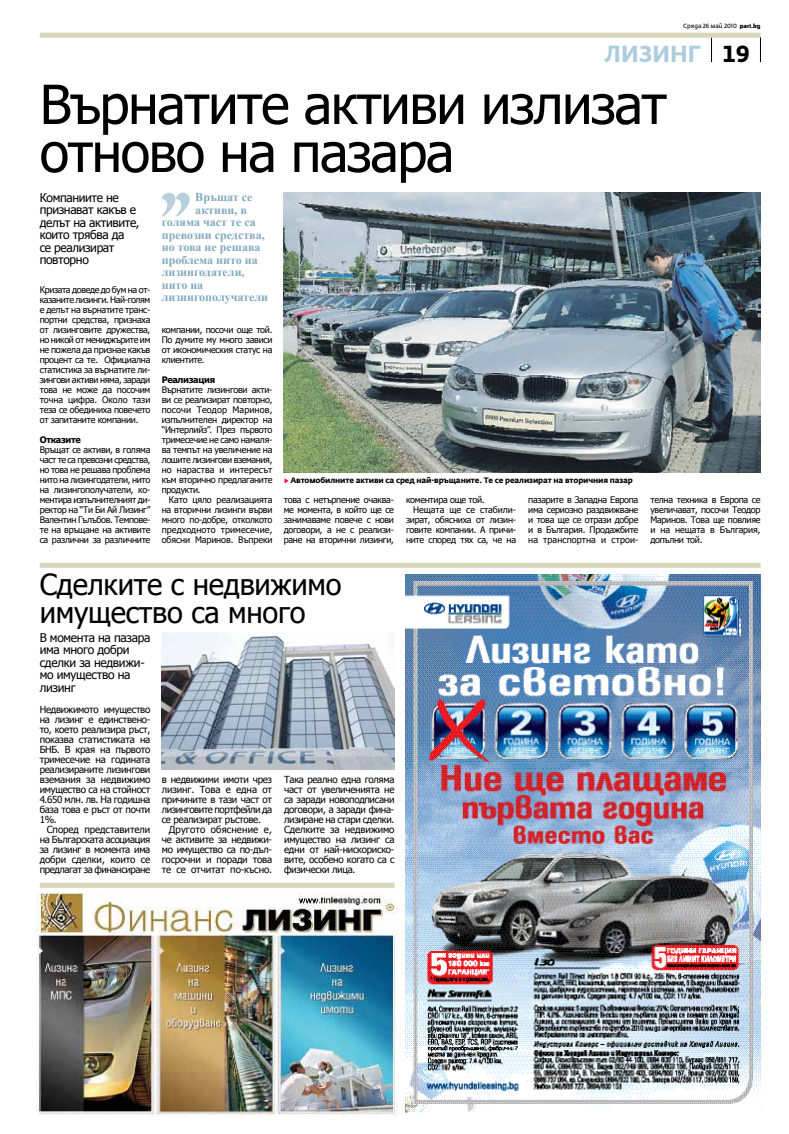
<style>
.page{position:relative;width:789px;height:1134px;background:#fff}
.page>*{position:absolute;margin:0;border:0;box-sizing:border-box;transform-origin:0 0}
.t1{font:54px/48px "Tahoma";letter-spacing:-.025em;color:#000}
.t2{font:29px/28px "Tahoma";letter-spacing:-.01em;color:#000}
.t3{font:700 23px "Fedra Sans Alt Pro";letter-spacing:.01em;color:#adccdc;scale:.96 1}
.t4{font:12px/12.5px "Tahoma";letter-spacing:-.03em;color:#000}
.t5{font:700 12px "Times New Roman";color:#80a9bd}
.t6{font:9.7px/10px "Tahoma";letter-spacing:-.03em;color:#000;text-align:justify}
.t7{font:9.7px "Tahoma";letter-spacing:-.005em;color:#000}
.t8{font:9.7px "Tahoma";letter-spacing:-.01em;color:#000}
.t9{font:9.7px "Tahoma";letter-spacing:.01em;color:#000}
.t10{font:9px/10px "Tahoma";letter-spacing:-.03em;color:#000;text-align:justify}
.t11{font:9px "Tahoma";letter-spacing:.005em;color:#000}
.t12{font:9px "Tahoma";letter-spacing:-.01em;color:#000}
.t13{font:9px "Tahoma";letter-spacing:.015em;color:#000}
.t14{font:9px "Tahoma";letter-spacing:-.005em;color:#000}
.t15{font:700 9px "Tahoma";letter-spacing:-.03em;color:#000}
.t16{font:700 7.8px "Fedra Sans Alt Pro";letter-spacing:-.02em;color:#000}
.t17{font:6px "Fedra Sans Alt Pro";color:#000}
.s1{font-family:"District";font-weight:500}
.s2{color:#000}
.s3{font-weight:700}
.s4{color:#ed1941}
</style>
<div class="page">
<img style="left:36px;top:892px;width:361px;height:225px">
<div style="left:40px;top:563px;width:720px;height:5px;background:#d8d5b9"></div>
<svg style="left:162px;top:193px;width:27px;height:24px"></svg>
<div style="left:40px;top:33px;width:720px;height:5px;background:#d8d5b9"></div>
<div style="left:40px;top:883px;width:354px;height:5px;background:#d8d5b9"></div>
<img style="left:405px;top:574px;width:355px;height:539px">
<img style="left:283px;top:193px;width:477px;height:280px">
<img style="left:162px;top:633px;width:232px;height:136px">
<p class="t17" style="left:682px;top:22px;width:79px">Сряда 26 май 2010 <span class="s1">pari.bg</span></p>
<p class="t3" style="left:604px;top:40px;width:152px">лизинг <span class="s2">19</span></p>
<p class="t1" style="left:40px;top:78px;width:628px">Върнатите активи излизат отново на пазара</p>
<p class="t4" style="left:40px;top:191px;width:101px">Компаниите не признават какъв е делът на активите, които трябва да<br>се реализират повторно</p>
<p class="t10" style="left:40px;top:284px;width:112px">Кризата доведе дo бум на от&shy;казаните лизинги. Най-голям е делът на върнатите транс&shy;портни средства, признаха от лизинговите дружества, но никой от мениджърите им не пожела да признае какъв процент са те. Официална статистика за върнатите ли&shy;зингови активи няма, заради това не може да посочим точна цифра. Около тази теза се обединиха повечето от запитаните компании.</p>
<p class="t10" style="left:40px;top:434px;width:112px;text-align:left"><span class="s3">Отказите<br></span>Връщат се активи, в голяма част те са превозни средства, но това не решава проблема нито на лизингодатели, нито на лизингополучатели, ко&shy;ментира изпълнителният ди&shy;ректор на “Ти Би Ай Лизинг”<br>Валентин Гълъбов. Темпове&shy;те на връщане на активите са различни за различните</p>
<p class="t5" style="left:195px;top:189px;width:59px">Връщат се</p>
<p class="t5" style="left:195px;top:202px;width:53px">активи, в</p>
<p class="t5" style="left:162px;top:214px;width:95px">голяма част те са</p>
<p class="t5" style="left:162px;top:227px;width:104px">превозни средства,</p>
<p class="t5" style="left:162px;top:239px;width:100px">но това не решава</p>
<p class="t5" style="left:162px;top:252px;width:97px">проблема нито на</p>
<p class="t5" style="left:162px;top:264px;width:84px">лизингодатели,</p>
<p class="t5" style="left:162px;top:277px;width:43px">нито на</p>
<p class="t5" style="left:162px;top:289px;width:108px">лизингополучатели</p>
<p class="t10" style="left:162px;top:324px;width:112px">компании, посочи още той.<br>По думите му много зависи от икономическия статус на клиентите.</p>
<p class="t15" style="left:162px;top:373px;width:55px">Реализация</p>
<p class="t10" style="left:162px;top:384px;width:112px">Върнатите лизингови акти-</p>
<p class="t10" style="left:162px;top:394px;width:112px">ви се реализират повторно,</p>
<p class="t13" style="left:162px;top:403px;width:112px">посочи Теодор Маринов,</p>
<p class="t10" style="left:162px;top:414px;width:112px">изпълнителен директор на</p>
<p class="t10" style="left:162px;top:424px;width:112px">“Интерлийз”. През първото</p>
<p class="t10" style="left:162px;top:434px;width:112px">тримесечие не само намаля-</p>
<p class="t10" style="left:162px;top:444px;width:112px">ва темпът на увеличение на</p>
<p class="t10" style="left:162px;top:454px;width:112px">лошите лизингови вземания,</p>
<p class="t11" style="left:162px;top:463px;width:112px">но нараства и интересът</p>
<p class="t10" style="left:162px;top:474px;width:112px">към вторично предлаганите</p>
<p class="t10" style="left:162px;top:484px;width:40px">продукти.</p>
<p class="t10" style="left:169px;top:494px;width:105px">Като цяло реализацията</p>
<p class="t10" style="left:162px;top:504px;width:112px">на вторични лизинги върви</p>
<p class="t10" style="left:162px;top:514px;width:112px">много по-добре, отколкото</p>
<p class="t11" style="left:162px;top:523px;width:112px">предходното тримесечие,</p>
<p class="t12" style="left:162px;top:533px;width:112px">обясни Маринов. Въпреки</p>
<p class="t16" style="left:283px;top:475px;width:350px"><span class="s4">▶</span> Автомобилните активи са сред най-връщаните. Те се реализират на вторичния пазар</p>
<p class="t10" style="left:283px;top:494px;width:112px">това с нетърпение очаква&shy;ме момента, в който ще се занимаваме повече с нови договори, а не с реализи&shy;ране на вторични лизинги,</p>
<p class="t10" style="left:406px;top:494px;width:80px">коментира още той.</p>
<p class="t14" style="left:413px;top:503px;width:104px">Нещата ще се стабили-</p>
<p class="t10" style="left:406px;top:514px;width:112px">зират, обясниха от лизин-</p>
<p class="t10" style="left:406px;top:524px;width:112px">говите компании. А причи-</p>
<p class="t10" style="left:406px;top:534px;width:112px">ните според тях са, че на</p>
<p class="t10" style="left:528px;top:494px;width:112px">пазарите в Западна Европа има сериозно раздвижване и това ще се отрази добре и в България. Продажбите на транспортна и строи-</p>
<p class="t10" style="left:650px;top:494px;width:112px">телна техника в Европа се увеличават, посочи Теодор Маринов. Това ще повлияе и на нещата в България, допълни той.</p>
<p class="t2" style="left:40px;top:569px;width:303px">Сделките с недвижимо имущество са много</p>
<p class="t4" style="left:40px;top:631px;width:112px">В момента на пазара има много добри сделки за недвижи&shy;мо имущество на лизинг</p>
<p class="t6" style="left:40px;top:704px;width:112px">Недвижимото имущество</p>
<p class="t6" style="left:40px;top:714px;width:112px">на лизинг е единствено-</p>
<p class="t6" style="left:40px;top:724px;width:112px">то, което реализира ръст,</p>
<p class="t6" style="left:40px;top:734px;width:112px">показва статистиката на</p>
<p class="t6" style="left:40px;top:744px;width:112px">БНБ. В края на първото</p>
<p class="t6" style="left:40px;top:754px;width:112px">тримесечие на годината</p>
<p class="t6" style="left:40px;top:764px;width:112px">реализираните лизингови</p>
<p class="t8" style="left:40px;top:773px;width:112px">вземания за недвижимо</p>
<p class="t6" style="left:40px;top:784px;width:112px">имущество са на стойност</p>
<p class="t6" style="left:40px;top:794px;width:112px">4.650 млн. лв. На годишна</p>
<p class="t6" style="left:40px;top:804px;width:112px">база това е ръст от почти</p>
<p class="t6" style="left:40px;top:814px;width:19px">1%.</p>
<p class="t7" style="left:47px;top:823px;width:105px">Според представители</p>
<p class="t6" style="left:40px;top:834px;width:112px">на Българската асоциация</p>
<p class="t6" style="left:40px;top:844px;width:112px">за лизинг в момента има</p>
<p class="t7" style="left:40px;top:853px;width:112px">добри сделки, които се</p>
<p class="t6" style="left:40px;top:864px;width:112px">предлагат за финансиране</p>
<p class="t6" style="left:284px;top:774px;width:112px">Така реално една голяма част от увеличенията не са заради новоподписани договори, а заради фина&shy;лизиране на стари сделки.<br>Сделките за недвижимо имущество на лизинг са едни от най-нискориско&shy;вите, особено когато са с физически лица.</p>
<p class="t6" style="left:162px;top:774px;width:112px">в недвижими имоти чрез</p>
<p class="t8" style="left:162px;top:783px;width:112px">лизинг. Това е една от</p>
<p class="t6" style="left:162px;top:794px;width:112px">причините в тази част от</p>
<p class="t6" style="left:162px;top:804px;width:112px">лизинговите портфейли да</p>
<p class="t6" style="left:162px;top:814px;width:101px">се реализират ръстове.</p>
<p class="t9" style="left:169px;top:823px;width:105px">Другото обяснение е,</p>
<p class="t6" style="left:162px;top:834px;width:112px">че активите за недвижи-</p>
<p class="t6" style="left:162px;top:844px;width:112px">мо имущество са по-дъл-</p>
<p class="t6" style="left:162px;top:854px;width:112px">госрочни и поради това</p>
<p class="t6" style="left:162px;top:864px;width:112px">те се отчитат по-късно.</p>
</div>
